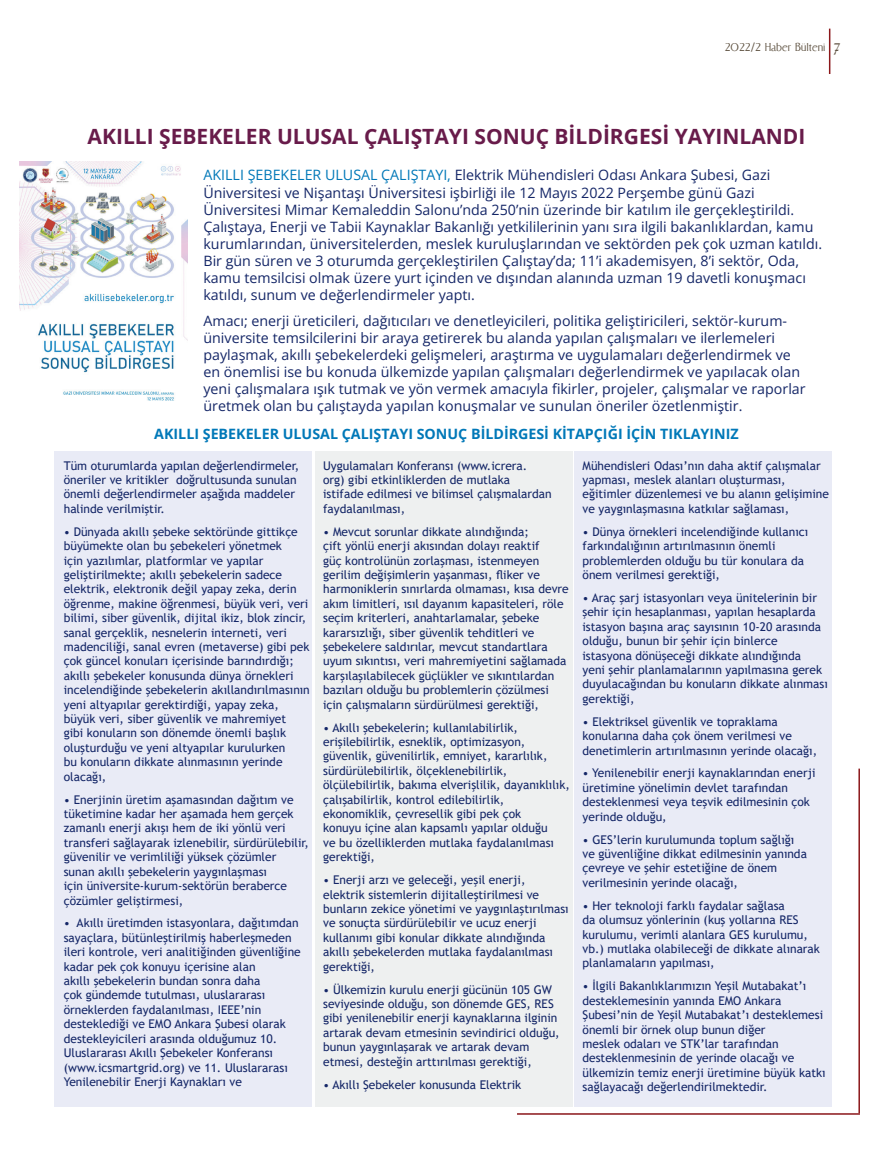
<style>
.page{position:relative;width:893px;height:1149px;background:#fff}
.page>*{position:absolute;margin:0;border:0;box-sizing:border-box;transform-origin:0 0}
.t1{font:700 21px "Open Sans";color:#681b4a}
.t2{font:14.25px/17.1px "Open Sans";color:#142667}
.t3{font:700 14.25px "Open Sans";color:#0078b8}
.t4{font:13.5px "CAT Linz";color:#594c3b}
.t5{font:12px/14.4px "Trebuchet MS";color:#142667}
.s1{font-size:18px}
.s2{color:#0078b8}
</style>
<div class="page">
<hr style="left:517px;top:1112px;width:343px;height:2px;background:#8b171a">
<hr style="left:858px;top:768px;width:2px;height:344px;background:#8b171a">
<hr style="left:829px;top:29px;width:1px;height:45px;background:#8b171a">
<div style="left:574px;top:451px;width:258px;height:655px;background:#e9ebf6"></div>
<div style="left:315px;top:451px;width:257px;height:655px;background:#eef0f0"></div>
<div style="left:54px;top:451px;width:258px;height:655px;background:#e9ebf6"></div>
<img style="left:20px;top:162px;width:168px;height:239px">
<p class="t4" style="left:725px;top:40px;width:117px">2022/2 Haber Bülteni <span class="s1">7</span></p>
<h1 class="t1" style="left:88px;top:121px;width:719px">AKILLI ŞEBEKELER ULUSAL ÇALIŞTAYI SONUÇ BİLDİRGESİ YAYINLANDI</h1>
<p class="t2" style="left:203px;top:166px;width:620px"><span class="s2">AKILLI ŞEBEKELER ULUSAL ÇALIŞTAYI,</span> Elektrik Mü hendisleri Odası Ankara Şubesi, Gazi<br>Ü niversitesi ve Nişantaşı Ü niversitesi işbirliği ile 12 Mayıs 2022 Perşembe gü nü Gazi<br>Ü niversitesi Mimar Kemaleddin Salonu’nda 250’nin üzerinde bir katılım ile gerçekleştirildi.<br>Çalıştaya, Enerji ve Tabii Kaynaklar Bakanlığı yetkililerinin yanı sıra ilgili bakanlıklardan, kamu kurumlarından, ü niversitelerden, meslek kuruluşlarından ve sektörden pek çok uzman katıldı.<br>Bir gü n sü ren ve 3 oturumda gerçekleştirilen Çalıştay’da; 11’i akademisyen, 8’i sektör, Oda, kamu temsilcisi olmak üzere yurt içinden ve dışından alanında uzman 19 davetli konuşmacı katıldı, sunum ve değerlendirmeler yaptı.</p>
<p class="t2" style="left:203px;top:312px;width:604px">Amacı; enerji ü reticileri, dağıtıcıları ve denetleyicileri, politika geliştiricileri, sektör-kurum-<br>ü niversite temsilcilerini bir araya getirerek bu alanda yapılan çalışmaları ve ilerlemeleri paylaşmak, akıllı şebekelerdeki gelişmeleri, araştırma ve uygulamaları değerlendirmek ve en önemlisi ise bu konuda ü lkemizde yapılan çalışmaları değerlendirmek ve yapılacak olan yeni çalışmalara ışık tutmak ve yön vermek amacıyla fikirler, projeler, çalışmalar ve raporlar ü retmek olan bu çalıştayda yapılan konuşmalar ve sunulan öneriler özetlenmiştir.</p>
<p class="t3" style="left:154px;top:424px;width:586px">AKILLI ŞEBEKELER ULUSAL ÇALIŞTAYI SONUÇ BİLDİRGESİ KİTAPÇIĞI İÇİN TIKLAYINIZ</p>
<p class="t5" style="left:64px;top:458px;width:237px">Tüm oturumlarda yapılan değerlendirmeler, öneriler ve kritikler doğrultusunda sunulan önemli değerlendirmeler aşağıda maddeler halinde verilmiştir.</p>
<p class="t5" style="left:64px;top:524px;width:248px">• Dünyada akıllı şebeke sektöründe gittikçe büyümekte olan bu şebekeleri yönetmek<br>için yazılımlar, platformlar ve yapılar geliştirilmekte; akıllı şebekelerin sadece elektrik, elektronik değil yapay zeka, derin öğrenme, makine öğrenmesi, büyük veri, veri bilimi, siber güvenlik, dijital ikiz, blok zincir, sanal gerçeklik, nesnelerin interneti, veri madenciliği, sanal evren (metaverse) gibi pek çok güncel konuları içerisinde barındırdığı; akıllı şebekeler konusunda dünya örnekleri incelendiğinde şebekelerin akıllandırılmasının yeni altyapılar gerektirdiği, yapay zeka, büyük veri, siber güvenlik ve mahremiyet<br>gibi konuların son dönemde önemli başlık oluşturduğu ve yeni altyapılar kurulurken<br>bu konuların dikkate alınmasının yerinde olacağı,</p>
<p class="t5" style="left:64px;top:791px;width:247px">• Enerjinin üretim aşamasından dağıtım ve tüketimine kadar her aşamada hem gerçek zamanlı enerji akışı hem de iki yönlü veri transferi sağlayarak izlenebilir, sü rdü rü lebilir, güvenilir ve verimliliği yü ksek çözümler sunan akıllı şebekelerin yaygınlaşması<br>için üniversite-kurum-sektörün beraberce çözümler geliştirmesi,</p>
<p class="t5" style="left:64px;top:915px;width:239px">• Akıllı üretimden istasyonlara, dağıtımdan sayaçlara, bütünleştirilmiş haberleşmeden ileri kontrole, veri analitiğinden güvenliğine kadar pek çok konuyu içerisine alan<br>akıllı şebekelerin bundan sonra daha<br>çok gündemde tutulması, uluslararası örneklerden faydalanılması, IEEE’nin desteklediği ve EMO Ankara Şubesi olarak destekleyicileri arasında olduğumuz 10.<br>Uluslararası Akıllı Şebekeler Konferansı (www.icsmartgrid.org) ve 11. Uluslararası Yenilenebilir Enerji Kaynakları ve</p>
<p class="t5" style="left:323px;top:458px;width:230px">Uygulamaları Konferansı (www.icrera. org) gibi etkinliklerden de mutlaka istifade edilmesi ve bilimsel çalışmalardan faydalanılması,</p>
<p class="t5" style="left:323px;top:524px;width:247px">• Mevcut sorunlar dikkate alındığında;<br>çift yönlü enerji akısından dolayı reaktif<br>güç kontrolünün zorlaşması, istenmeyen gerilim değişimlerin yaşanması, fliker ve harmoniklerin sınırlarda olmaması, kısa devre akım limitleri, ısıl dayanım kapasiteleri, röle seçim kriterleri, anahtarlamalar, şebeke kararsızlığı, siber güvenlik tehditleri ve şebekelere saldırılar, mevcut standartlara uyum sıkıntısı, veri mahremiyetini sağlamada karşılaşılabilecek güçlükler ve sıkıntılardan bazıları olduğu bu problemlerin çözülmesi için çalışmaların sürdürülmesi gerektiği,</p>
<p class="t5" style="left:323px;top:719px;width:248px">• Akıllı şebekelerin; kullanılabilirlik, erişilebilirlik, esneklik, optimizasyon, güvenlik, güvenilirlik, emniyet, kararlılık, sürdürülebilirlik, ölçeklenebilirlik, ölçülebilirlik, bakıma elverişlilik, dayanıklılık, çalışabilirlik, kontrol edilebilirlik, ekonomiklik, çevresellik gibi pek çok<br>konuyu içine alan kapsamlı yapılar olduğu<br>ve bu özelliklerden mutlaka faydalanılması gerektiği,</p>
<p class="t5" style="left:323px;top:872px;width:247px">• Enerji arzı ve geleceği, yeşil enerji, elektrik sistemlerin dijitalleştirilmesi ve bunların zekice yönetimi ve yaygınlaştırılması ve sonuçta sürdürülebilir ve ucuz enerji kullanımı gibi konular dikkate alındığında akıllı şebekelerden mutlaka faydalanılması gerektiği,</p>
<p class="t5" style="left:323px;top:981px;width:238px">• Ülkemizin kurulu enerji gücünün 105 GW seviyesinde olduğu, son dönemde GES, RES gibi yenilenebilir enerji kaynaklarına ilginin artarak devam etmesinin sevindirici olduğu, bunun yaygınlaşarak ve artarak devam etmesi, desteğin arttırılması gerektiği,</p>
<p class="t5" style="left:323px;top:1076px;width:199px">• Akıllı Şebekeler konusunda Elektrik</p>
<p class="t5" style="left:583px;top:458px;width:248px">Mühendisleri Odası’nın daha aktif çalışmalar yapması, meslek alanları oluşturması, eğitimler düzenlemesi ve bu alanın gelişimine ve yaygınlaşmasına katkılar sağlaması,</p>
<p class="t5" style="left:583px;top:524px;width:227px">• Dünya örnekleri incelendiğinde kullanıcı farkındalığının artırılmasının önemli problemlerden olduğu bu tür konulara da önem verilmesi gerektiği,</p>
<p class="t5" style="left:583px;top:590px;width:247px">• Araç şarj istasyonları veya ünitelerinin bir şehir için hesaplanması, yapılan hesaplarda istasyon başına araç sayısının 10-20 arasında olduğu, bunun bir şehir için binlerce istasyona dönüşeceği dikkate alındığında<br>yeni şehir planlamalarının yapılmasına gerek duyulacağından bu konuların dikkate alınması gerektiği,</p>
<p class="t5" style="left:583px;top:714px;width:236px">• Elektriksel güvenlik ve topraklama konularına daha çok önem verilmesi ve denetimlerin artırılmasının yerinde olacağı,</p>
<p class="t5" style="left:583px;top:765px;width:234px">• Yenilenebilir enerji kaynaklarından enerji üretimine yönelimin devlet tarafından desteklenmesi veya teşvik edilmesinin çok yerinde olduğu,</p>
<p class="t5" style="left:583px;top:831px;width:226px">• GES’lerin kurulumunda toplum sağlığı ve güvenliğine dikkat edilmesinin yanında çevreye ve şehir estetiğine de önem verilmesinin yerinde olacağı,</p>
<p class="t5" style="left:583px;top:897px;width:239px">• Her teknoloji farklı faydalar sağlasa<br>da olumsuz yönlerinin (kuş yollarına RES kurulumu, verimli alanlara GES kurulumu, vb.) mutlaka olabileceği de dikkate alınarak planlamaların yapılması,</p>
<p class="t5" style="left:583px;top:978px;width:245px">• İlgili Bakanlıklarımızın Yeşil Mutabakat’ı desteklemesinin yanında EMO Ankara Şubesi’nin de Yeşil Mutabakat’ı desteklemesi önemli bir örnek olup bunun diğer<br>meslek odaları ve STK’lar tarafından desteklenmesinin de yerinde olacağı ve ülkemizin temiz enerji üretimine büyük katkı sağlayacağı değerlendirilmektedir.</p>
</div>
